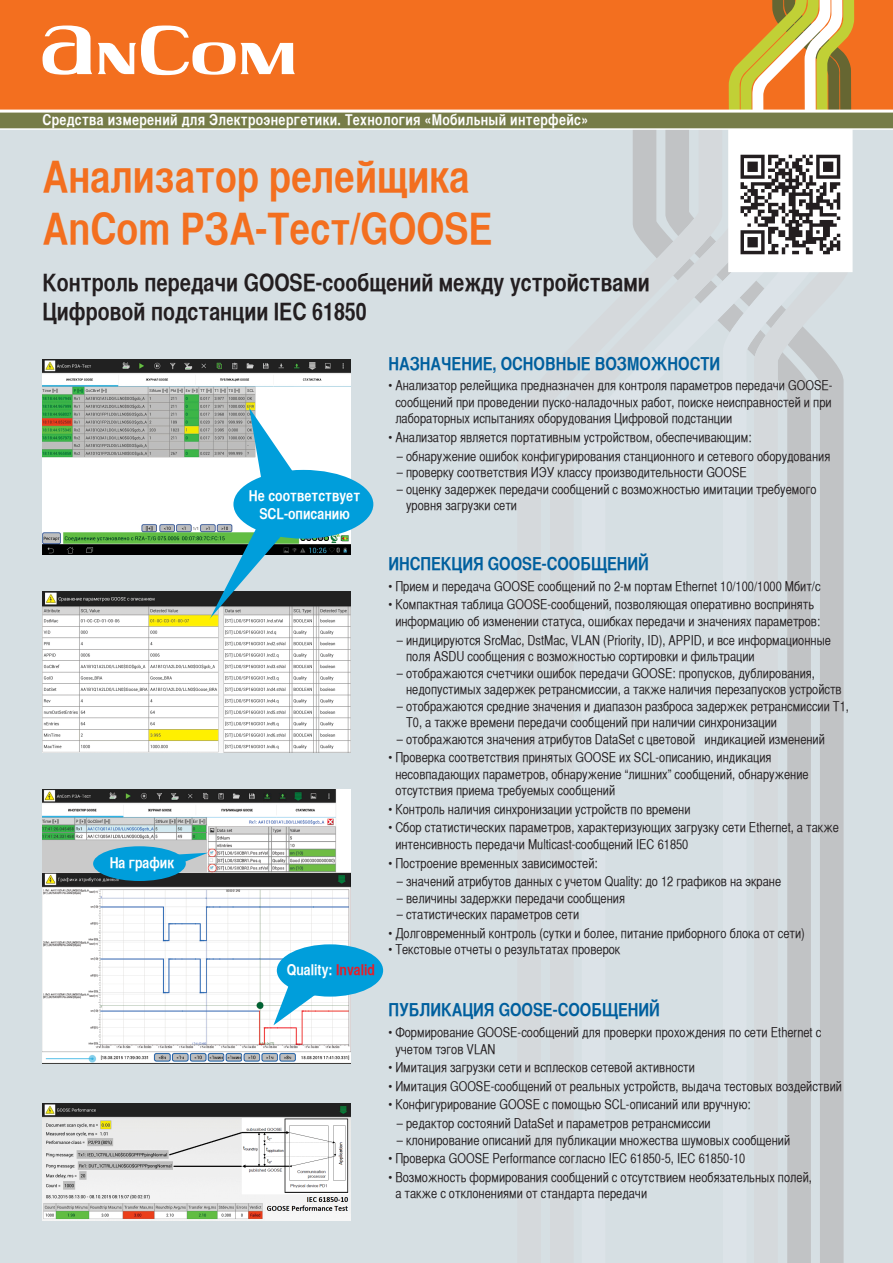
<style>
.page{position:relative;width:893px;height:1263px;background:#fff}
.page>*{position:absolute;margin:0;border:0;box-sizing:border-box;transform-origin:0 0}
.t1{font:43.5px/52.2px "Helvetica CY Bold";color:#f36f1f}
.t2{font:24px/28.8px "Helvetica CY Bold";color:#231e20}
.t3{font:18px "Helvetica CY Bold";color:#005f9e}
.t4{font:15px "Helvetica CY Bold";letter-spacing:.02em;color:#fff}
.t5{font:15px/18px "Helvetica CY Bold";color:#fff;text-align:center}
.t6{font:13.5px/16.5px "Helvetica CY Plain";color:#231e20}
.s1{color:#ec1a24}
</style>
<div class="page">
<div style="left:0;top:117px;width:893px;height:1146px;background:#d6dfe3"></div>
<svg style="left:633px;top:130px;width:90px;height:195px"></svg>
<svg style="left:723px;top:263px;width:31px;height:92px"></svg>
<svg style="left:754px;top:272px;width:90px;height:991px;fill:#c3c5c7"></svg>
<div style="left:729px;top:113px;width:123px;height:158px;background:#fff"></div>
<img style="left:740px;top:154px;width:101px;height:101px">
<div style="left:728px;top:112px;width:125px;height:160px;border:2px solid #fff"></div>
<div style="left:0;top:0;width:893px;height:113px;background:#f36f1f"></div>
<div style="left:0;top:111px;width:893px;height:18px;background:#767c48"></div>
<svg style="left:729px;top:0;width:125px;height:110px"></svg>
<hr style="left:0;top:110px;width:893px;height:3px;background:#fff">
<hr style="left:0;top:128px;width:893px;height:2px;background:#fff">
<svg style="left:43px;top:26px;width:49px;height:49px"></svg>
<svg style="left:98px;top:26px;width:197px;height:49px"></svg>
<img style="left:43px;top:592px;width:307px;height:160px">
<img style="left:43px;top:1103px;width:307px;height:117px">
<img style="left:43px;top:359px;width:307px;height:196px">
<div style="left:233px;top:470px;width:140px;height:69px;background:#009edb;border-radius:50%"></div>
<svg style="left:249px;top:407px;width:44px;height:76px;background:#8acfe8"></svg>
<svg style="left:209px;top:526px;width:75px;height:93px"></svg>
<img style="left:43px;top:790px;width:307px;height:273px">
<div style="left:277px;top:944px;width:106px;height:52px;background:#009edb;border-radius:50%"></div>
<svg style="left:273px;top:983px;width:43px;height:43px;background:#8dcfea"></svg>
<div style="left:93px;top:846px;width:93px;height:35px;background:#009edb;border-radius:50%"></div>
<svg style="left:174px;top:852px;width:35px;height:11px"></svg>
<p class="t4" style="left:43px;top:110px;width:547px">Средства измерений для Электроэнергетики. Технология «Мобильный интерфейс»</p>
<h1 class="t1" style="left:43px;top:150px;width:452px">Анализатор релейщика<br>AnCom РЗА-Тест/GOOSE</h1>
<h2 class="t2" style="left:43px;top:268px;width:609px">Контроль передачи GOOSE-сообщений между устройствами<br>Цифровой подстанции IEC 61850</h2>
<p class="t5" style="left:110px;top:854px;width:66px">На график</p>
<p class="t5" style="left:249px;top:486px;width:113px">Не соответствует<br>SCL-описанию</p>
<p class="t5" style="left:287px;top:960px;width:90px">Quality: <span class="s1">Invalid</span></p>
<h3 class="t3" style="left:388px;top:352px;width:333px">НАЗНАЧЕНИЕ, ОСНОВНЫЕ ВОЗМОЖНОСТИ</h3>
<p class="t6" style="left:395px;top:377px;width:439px;text-align:justify;text-indent:-7px">• Анализатор релейщика предназначен для контроля параметров передачи GOOSE&shy;сообщений при проведении пуско-наладочных работ, поиске неисправностей и при лабораторных испытаниях оборудования Цифровой подстанции</p>
<p class="t6" style="left:388px;top:429px;width:365px">• Анализатор является портативным устройством, обеспечивающим:</p>
<p class="t6" style="left:397px;top:448px;width:435px">– обнаружение ошибок конфигурирования станционного и сетевого оборудования</p>
<p class="t6" style="left:397px;top:464px;width:352px">– проверку соответствия ИЭУ классу производительности GOOSE</p>
<p class="t6" style="left:406px;top:481px;width:412px;text-indent:-9px">– оценку задержек передачи сообщений с возможностью имитации требуемого уровня загрузки сети</p>
<h3 class="t3" style="left:388px;top:553px;width:262px">ИНСПЕКЦИЯ GOOSE-СООБЩЕНИЙ</h3>
<p class="t6" style="left:388px;top:578px;width:434px">• Прием и передача GOOSE сообщений по 2-м портам Ethernet 10/100/1000 Мбит/c</p>
<p class="t6" style="left:388px;top:596px;width:433px;text-align:center">• Компактная таблица GOOSE-сообщений, позволяющая оперативно воспринять информацию об изменении статуса, ошибках передачи и значениях параметров:</p>
<p class="t6" style="left:406px;top:631px;width:426px;text-indent:-9px">– индицируются SrcMac, DstMac, VLAN (Priority, ID), APPID, и все информационные поля ASDU сообщения с возможностью сортировки и фильтрации</p>
<p class="t6" style="left:406px;top:664px;width:437px;text-indent:-9px">– отображаются счетчики ошибок передачи GOOSE: пропусков, дублирования, недопустимых задержек ретрансмиссии, а также наличия перезапусков устройств</p>
<p class="t6" style="left:406px;top:697px;width:444px;text-indent:-9px">– отображаются средние значения и диапазон разброса задержек ретрансмиссии T1,<br>T0, а также времени передачи сообщений при наличии синхронизации</p>
<p class="t6" style="left:397px;top:730px;width:430px">– отображаются значения атрибутов DataSet с цветовой индикацией изменений</p>
<p class="t6" style="left:395px;top:749px;width:415px;text-indent:-7px">• Проверка соответствия принятых GOOSE их SCL-описанию, индикация несовпадающих параметров, обнаружение “лишних” сообщений, обнаружение отсутствия приема требуемых сообщений</p>
<p class="t6" style="left:388px;top:801px;width:304px">• Контроль наличия синхронизации устройств по времени</p>
<p class="t6" style="left:395px;top:819px;width:445px;text-indent:-7px">• Сбор статистических параметров, характеризующих загрузку сети Ethernet, а также интенсивность передачи Multicast-сообщений IEC 61850</p>
<p class="t6" style="left:388px;top:854px;width:211px">• Построение временных зависимостей:</p>
<p class="t6" style="left:397px;top:873px;width:386px">– значений атрибутов данных с учетом Quality: до 12 графиков на экране</p>
<p class="t6" style="left:397px;top:890px;width:230px">– величины задержки передачи сообщения</p>
<p class="t6" style="left:397px;top:906px;width:184px">– статистических параметров сети</p>
<p class="t6" style="left:388px;top:925px;width:418px">• Долговременный контроль (сутки и более, питание приборного блока от сети)</p>
<p class="t6" style="left:388px;top:941px;width:234px">• Текстовые отчеты о результатах проверок</p>
<h3 class="t3" style="left:388px;top:999px;width:273px">ПУБЛИКАЦИЯ GOOSE-СООБЩЕНИЙ</h3>
<p class="t6" style="left:395px;top:1024px;width:427px;text-indent:-7px">• Формирование GOOSE-сообщений для проверки прохождения по сети Ethernet с учетом тэгов VLAN</p>
<p class="t6" style="left:388px;top:1059px;width:308px">• Имитация загрузки сети и всплесков сетевой активности</p>
<p class="t6" style="left:388px;top:1078px;width:455px">• Имитация GOOSE-сообщений от реальных устройств, выдача тестовых воздействий</p>
<p class="t6" style="left:388px;top:1096px;width:364px">• Конфигурирование GOOSE с помощью SCL-описаний или вручную:</p>
<p class="t6" style="left:397px;top:1115px;width:315px">– редактор состояний DataSet и параметров ретрансмиссии</p>
<p class="t6" style="left:397px;top:1131px;width:395px">– клонирование описаний для публикации множества шумовых сообщений</p>
<p class="t6" style="left:388px;top:1150px;width:359px">• Проверка GOOSE Performance согласно IEC 61850-5, IEC 61850-10</p>
<p class="t6" style="left:395px;top:1169px;width:418px;text-indent:-7px">• Возможность формирования сообщений с отсутствием необязательных полей, а также с отклонениями от стандарта передачи</p>
</div>
